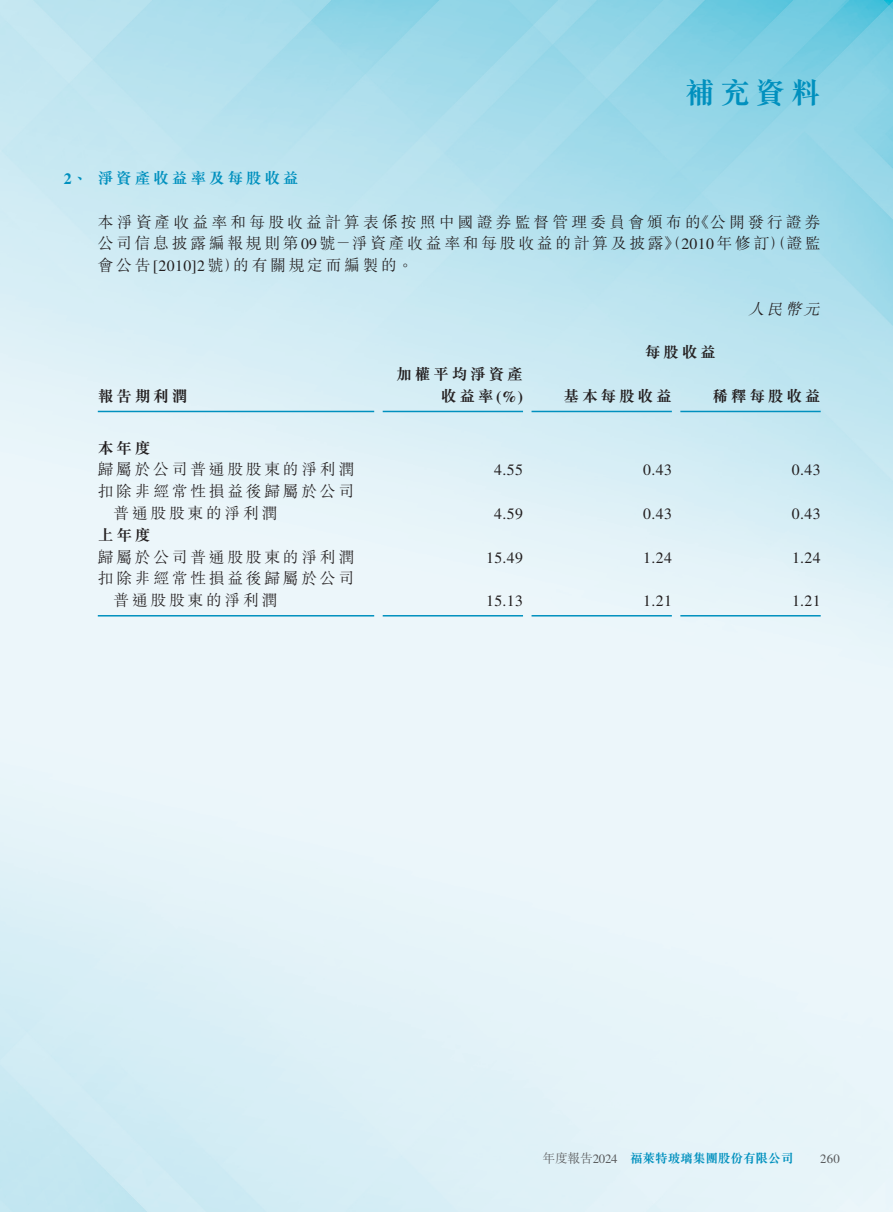
<style>
.page{position:relative;width:893px;height:1212px;background:#fff}
.page>*{position:absolute;margin:0;border:0;box-sizing:border-box;transform-origin:0 0}
.t1{font:700 30px "M Sung HK";color:#0090be}
.t2{font:300 15.75px/21.8px "M Sung HK";letter-spacing:.175em;color:#231f20}
.t3{font:15.75px "Times LT Pro";letter-spacing:.025em;color:#231f20}
.t4{font:700 15.75px "M Sung HK";letter-spacing:.175em;color:#231f20}
.t5{font:300 15.75px "M Sung HK";letter-spacing:.205em;color:#231f20}
.t6{font:700 15.75px "M Sung HK";letter-spacing:.175em;color:#0090be}
.t7{font:italic 300 15.75px "M Sung HK";color:#231f20}
.t8{font:700 12.75px "M Sung HK";letter-spacing:-.015em;color:#0090be}
.t9{font:300 12.75px "M Sung HK";color:#57585a}
.t10{font:12.75px "Times LT Pro";color:#57585a}
.s1{font-family:"Times LT Pro"}
.s2{font-family:"Times LT Pro";font-weight:400}
.s3{font-family:"M Sung HK";font-weight:300}
</style>
<div class="page">
<img style="left:0;top:0;width:893px;height:1212px">
<hr style="left:98px;top:411px;width:276px;height:1px;background:#0090be">
<hr style="left:383px;top:411px;width:140px;height:1px;background:#0090be">
<hr style="left:531px;top:411px;width:141px;height:1px;background:#0090be">
<hr style="left:680px;top:411px;width:141px;height:1px;background:#0090be">
<hr style="left:98px;top:615px;width:276px;height:1px;background:#0090be">
<hr style="left:383px;top:615px;width:140px;height:1px;background:#0090be">
<hr style="left:531px;top:615px;width:141px;height:1px;background:#0090be">
<hr style="left:680px;top:615px;width:141px;height:1px;background:#0090be">
<h1 class="t1" style="left:685px;top:72px;width:137px">補充資料</h1>
<p class="t6" style="left:64px;top:167px;width:26px">、<span class="s1">2</span></p>
<p class="t6" style="left:98px;top:167px;width:202px">淨資產收益率及每股收益</p>
<p class="t5" style="left:98px;top:211px;width:724px">本淨資產收益率和每股收益計算表係按照中國證券監督管理委員會頒布 《的公開發行證券</p>
<p class="t2" style="left:98px;top:232px;width:724px">公司信息披露編報規則第<span class="s2">09</span>號－淨資產收益率和每股收益的計算及披露》（<span class="s2">2010</span>年修訂）（證監</p>
<p class="t2" style="left:233px;top:254px;width:181px">的有關規定而編製的。</p>
<p class="t3" style="left:98px;top:257px;width:143px"><span class="s3">會公告</span>[2010 2] <span class="s3">號）</span></p>
<p class="t7" style="left:748px;top:298px;width:78px">人民幣元</p>
<p class="t4" style="left:645px;top:341px;width:73px">每股收益</p>
<p class="t4" style="left:396px;top:363px;width:128px">加權平均淨資產</p>
<p class="t4" style="left:98px;top:385px;width:91px">報告期利潤</p>
<p class="t4" style="left:441px;top:385px;width:84px">收益率 <span class="s1">%( )</span></p>
<p class="t4" style="left:564px;top:385px;width:110px">基本每股收益</p>
<p class="t4" style="left:712px;top:385px;width:110px">稀釋每股收益</p>
<p class="t4" style="left:98px;top:437px;width:54px">本年度</p>
<p class="t2" style="left:98px;top:458px;width:258px">歸屬於公司普通股股東的淨利潤扣除非經常性損益後歸屬於公司</p>
<p class="t3" style="left:494px;top:461px;width:30px">4.55</p>
<p class="t3" style="left:643px;top:461px;width:30px">0.43</p>
<p class="t3" style="left:792px;top:461px;width:30px">0.43</p>
<p class="t2" style="left:114px;top:502px;width:165px">普通股股東的淨利潤</p>
<p class="t4" style="left:98px;top:524px;width:54px">上年度</p>
<p class="t3" style="left:494px;top:505px;width:30px">4.59</p>
<p class="t3" style="left:643px;top:505px;width:30px">0.43</p>
<p class="t3" style="left:792px;top:505px;width:30px">0.43</p>
<p class="t2" style="left:98px;top:545px;width:258px">歸屬於公司普通股股東的淨利潤扣除非經常性損益後歸屬於公司</p>
<p class="t3" style="left:486px;top:548px;width:39px">15.49</p>
<p class="t3" style="left:643px;top:548px;width:30px">1.24</p>
<p class="t3" style="left:792px;top:548px;width:30px">1.24</p>
<p class="t2" style="left:114px;top:589px;width:165px">普通股股東的淨利潤</p>
<p class="t3" style="left:486px;top:592px;width:39px">15.13</p>
<p class="t3" style="left:643px;top:592px;width:30px">1.21</p>
<p class="t3" style="left:792px;top:592px;width:30px">1.21</p>
<p class="t9" style="left:542px;top:1150px;width:77px">年度報告<span class="s2">2024</span></p>
<p class="t8" style="left:630px;top:1150px;width:165px">福萊特玻璃集團股份有限公司</p>
<p class="t10" style="left:820px;top:1151px;width:21px">260</p>
</div>
